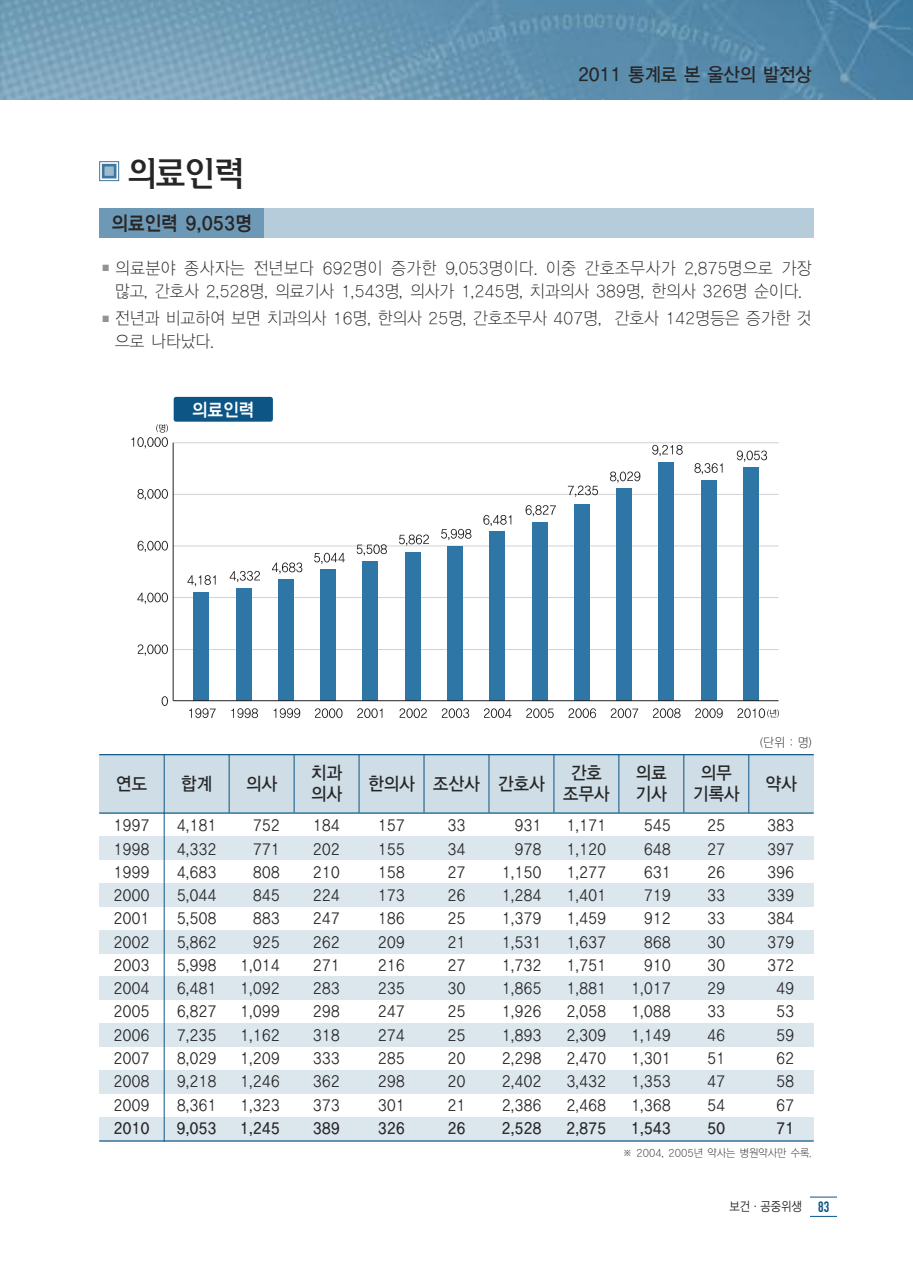
<style>
.page{position:relative;width:913px;height:1270px;background:#fff}
.page>*{position:absolute;margin:0;border:0;box-sizing:border-box;transform-origin:0 0}
.t1{font:500 35px "Korean HM";color:#272627;scale:.9 1}
.t2{font:19.25px "Korean GD Extra";letter-spacing:-.075em;color:#272627;scale:.93 1}
.t3{font:700 18.38px "Korean GD";letter-spacing:-.08em;color:#272627;scale:.95 1}
.t4{font:700 17.5px/21px "Korean GD";letter-spacing:-.065em;color:#272627;scale:.95 1}
.t5{font:17.5px "Korean GD Extra";color:#fff;scale:.95 1}
.t6{font:300 16.62px/22.8px "Korean GD";letter-spacing:-.065em;color:#272627;text-align:center;scale:.95 1}
.t7{font:500 15.75px/23.3px "Korean GD";letter-spacing:-.065em;color:#272627;text-align:justify;scale:.9 1}
.t8{font:700 15.75px "Korean GD";letter-spacing:-.065em;color:#272627;scale:.9 1}
.t9{font:500 12.25px "Korean GD";letter-spacing:-.065em;color:#272627;scale:.9 1}
.t10{font:300 12.25px "Korean GD";color:#272627;scale:.95 1}
.t11{font:300 10.5px "Korean GD";letter-spacing:-.065em;color:#272627;scale:.95 1}
.s1{font-size:10.5px;color:#939393}
.s2{font-family:"DIN Engschrift";font-weight:400;font-size:14.88px;color:#0d5585}
</style>
<div class="page">
<div style="left:809px;top:1197px;width:29px;height:20px;border:1px solid #0d5585"></div>
<hr style="left:806px;top:1193px;width:4px;height:27px;background:#fff">
<hr style="left:837px;top:1193px;width:4px;height:27px;background:#fff">
<img style="left:0;top:0;width:913px;height:99px">
<div style="left:104px;top:166px;width:10px;height:10px;background:#9ebbce"></div>
<div style="left:100px;top:162px;width:19px;height:19px;border:4px solid #fff"></div>
<div style="left:99px;top:161px;width:20px;height:20px;border:1px solid #3d779d"></div>
<div style="left:102px;top:164px;width:14px;height:14px;border:3px solid #3d779d"></div>
<div style="left:241px;top:208px;width:573px;height:30px;background:#b6ccda"></div>
<div style="left:99px;top:208px;width:165px;height:30px;background:#6e99b6"></div>
<hr style="left:173px;top:649px;width:605px;height:1px;background:#d1d2d4">
<hr style="left:173px;top:597px;width:605px;height:1px;background:#d1d2d4">
<hr style="left:173px;top:546px;width:605px;height:1px;background:#d1d2d4">
<hr style="left:173px;top:442px;width:605px;height:1px;background:#d1d2d4">
<hr style="left:173px;top:494px;width:605px;height:1px;background:#d1d2d4">
<hr style="left:173px;top:443px;width:1px;height:258px;background:#231f20">
<div style="left:193px;top:592px;width:16px;height:109px;background:#2d76a5"></div>
<div style="left:236px;top:589px;width:15px;height:112px;background:#2d76a5"></div>
<div style="left:278px;top:579px;width:16px;height:122px;background:#2d76a5"></div>
<div style="left:320px;top:569px;width:16px;height:132px;background:#2d76a5"></div>
<div style="left:362px;top:561px;width:16px;height:140px;background:#2d76a5"></div>
<div style="left:405px;top:552px;width:15px;height:149px;background:#2d76a5"></div>
<div style="left:447px;top:546px;width:16px;height:155px;background:#2d76a5"></div>
<div style="left:489px;top:531px;width:16px;height:170px;background:#2d76a5"></div>
<div style="left:616px;top:489px;width:16px;height:212px;background:#2d76a5"></div>
<div style="left:574px;top:504px;width:15px;height:197px;background:#2d76a5"></div>
<div style="left:532px;top:522px;width:15px;height:179px;background:#2d76a5"></div>
<div style="left:658px;top:462px;width:16px;height:239px;background:#2d76a5"></div>
<div style="left:701px;top:480px;width:15px;height:221px;background:#2d76a5"></div>
<div style="left:743px;top:468px;width:16px;height:233px;background:#2d76a5"></div>
<hr style="left:173px;top:700px;width:605px;height:1px;background:#231f20">
<svg style="left:189px;top:708px;width:27px;height:10px"></svg>
<svg style="left:231px;top:708px;width:27px;height:10px"></svg>
<svg style="left:274px;top:708px;width:26px;height:10px"></svg>
<svg style="left:315px;top:708px;width:27px;height:10px"></svg>
<svg style="left:357px;top:708px;width:25px;height:10px"></svg>
<svg style="left:399px;top:708px;width:28px;height:10px"></svg>
<svg style="left:442px;top:708px;width:27px;height:10px"></svg>
<svg style="left:484px;top:708px;width:27px;height:10px"></svg>
<svg style="left:526px;top:708px;width:28px;height:10px"></svg>
<svg style="left:568px;top:708px;width:28px;height:10px"></svg>
<svg style="left:611px;top:708px;width:27px;height:10px"></svg>
<svg style="left:653px;top:708px;width:27px;height:10px"></svg>
<svg style="left:695px;top:708px;width:28px;height:10px"></svg>
<svg style="left:737px;top:708px;width:42px;height:10px"></svg>
<svg style="left:137px;top:489px;width:31px;height:11px"></svg>
<svg style="left:138px;top:541px;width:30px;height:11px"></svg>
<svg style="left:137px;top:593px;width:31px;height:11px"></svg>
<svg style="left:138px;top:644px;width:30px;height:12px"></svg>
<svg style="left:162px;top:696px;width:6px;height:10px"></svg>
<svg style="left:131px;top:424px;width:37px;height:24px"></svg>
<svg style="left:187px;top:575px;width:29px;height:11px"></svg>
<svg style="left:230px;top:571px;width:30px;height:11px"></svg>
<svg style="left:272px;top:562px;width:30px;height:12px"></svg>
<svg style="left:314px;top:553px;width:31px;height:11px"></svg>
<svg style="left:357px;top:544px;width:30px;height:12px"></svg>
<svg style="left:399px;top:534px;width:30px;height:12px"></svg>
<svg style="left:441px;top:529px;width:30px;height:11px"></svg>
<svg style="left:483px;top:515px;width:28px;height:11px"></svg>
<svg style="left:525px;top:505px;width:31px;height:11px"></svg>
<svg style="left:568px;top:485px;width:30px;height:12px"></svg>
<svg style="left:610px;top:471px;width:30px;height:12px"></svg>
<svg style="left:652px;top:445px;width:31px;height:11px"></svg>
<svg style="left:694px;top:463px;width:28px;height:11px"></svg>
<svg style="left:737px;top:450px;width:30px;height:12px"></svg>
<div style="left:174px;top:397px;width:99px;height:25px;background:#0d5585;border-radius:2px"></div>
<div style="left:99px;top:836px;width:715px;height:24px;background:#dbe6ed"></div>
<div style="left:99px;top:883px;width:715px;height:24px;background:#dbe6ed"></div>
<div style="left:99px;top:930px;width:715px;height:23px;background:#dbe6ed"></div>
<div style="left:99px;top:977px;width:715px;height:23px;background:#dbe6ed"></div>
<div style="left:99px;top:1024px;width:715px;height:23px;background:#dbe6ed"></div>
<div style="left:99px;top:1070px;width:715px;height:24px;background:#dbe6ed"></div>
<div style="left:99px;top:1117px;width:715px;height:23px;background:#dbe6ed"></div>
<div style="left:99px;top:755px;width:715px;height:57px;background:#cfdde7"></div>
<hr style="left:99px;top:754px;width:715px;height:1px;background:#0d5585">
<hr style="left:99px;top:812px;width:715px;height:2px;background:#0d5585">
<hr style="left:99px;top:1140px;width:715px;height:2px;background:#0d5585">
<hr style="left:164px;top:755px;width:1px;height:387px;background:#0d5585">
<hr style="left:229px;top:755px;width:1px;height:58px;background:#0d5585">
<hr style="left:294px;top:755px;width:1px;height:58px;background:#0d5585">
<hr style="left:359px;top:755px;width:1px;height:58px;background:#0d5585">
<hr style="left:423px;top:755px;width:1px;height:58px;background:#0d5585">
<hr style="left:488px;top:755px;width:1px;height:58px;background:#0d5585">
<hr style="left:553px;top:755px;width:1px;height:58px;background:#0d5585">
<hr style="left:618px;top:755px;width:1px;height:58px;background:#0d5585">
<hr style="left:683px;top:755px;width:1px;height:58px;background:#0d5585">
<hr style="left:748px;top:755px;width:1px;height:58px;background:#0d5585">
<p class="t3" style="left:577px;top:64px;width:248px">2011 통계로 본 울산의 발전상</p>
<h1 class="t1" style="left:126px;top:154px;width:134px">의료인력</h1>
<p class="t2" style="left:111px;top:213px;width:154px">의료인력 9,053명</p>
<p class="t6" style="left:101px;top:257px;width:750px"><span class="s1">■</span> 의료분야 종사자는 전년보다 692명이 증가한 9,053명이다. 이중 간호조무사가 2,875명으로 가장 많고, 간호사 2,528명, 의료기사 1,543명, 의사가 1,245명, 치과의사 389명, 한의사 326명 순이다.</p>
<p class="t6" style="left:115px;top:307px;width:736px;text-align:left;text-indent:-14px"><span class="s1">■</span> 전년과 비교하여 보면 치과의사 16명, 한의사 25명, 간호조무사 407명, 간호사 142명등은 증가한 것 으로 나타났다.</p>
<p class="t5" style="left:192px;top:400px;width:68px">의료인력</p>
<p class="t4" style="left:116px;top:773px;width:35px">연도</p>
<p class="t7" style="left:113px;top:814px;width:43px">1997<br>1998<br>1999<br>2000<br>2001<br>2002<br>2003<br>2004<br>2005<br>2006<br>2007<br>2008<br>2009</p>
<p class="t8" style="left:113px;top:1119px;width:43px">2010</p>
<p class="t4" style="left:181px;top:773px;width:35px">합계</p>
<p class="t7" style="left:176px;top:814px;width:47px">4,181<br>4,332<br>4,683<br>5,044<br>5,508<br>5,862<br>5,998<br>6,481<br>6,827<br>7,235<br>8,029<br>9,218<br>8,361</p>
<p class="t8" style="left:176px;top:1119px;width:47px">9,053</p>
<p class="t4" style="left:245px;top:773px;width:35px">의사</p>
<p class="t7" style="left:240px;top:814px;width:47px;text-align:right">752<br>771<br>808<br>845<br>883<br>925<br>1,014<br>1,092<br>1,099<br>1,162<br>1,209<br>1,246<br>1,323</p>
<p class="t8" style="left:239px;top:1119px;width:47px">1,245</p>
<p class="t4" style="left:310px;top:763px;width:35px">치과 의사</p>
<p class="t7" style="left:313px;top:814px;width:33px">184<br>202<br>210<br>224<br>247<br>262<br>271<br>283<br>298<br>318<br>333<br>362<br>373</p>
<p class="t8" style="left:313px;top:1119px;width:33px">389</p>
<p class="t4" style="left:368px;top:773px;width:52px">한의사</p>
<p class="t7" style="left:377px;top:814px;width:33px">157<br>155<br>158<br>173<br>186<br>209<br>216<br>235<br>247<br>274<br>285<br>298<br>301</p>
<p class="t8" style="left:377px;top:1119px;width:33px">326</p>
<p class="t4" style="left:433px;top:773px;width:52px">조산사</p>
<p class="t7" style="left:447px;top:814px;width:23px">33<br>34<br>27<br>26<br>25<br>21<br>27<br>30<br>25<br>25<br>20<br>20<br>21</p>
<p class="t8" style="left:447px;top:1119px;width:23px">26</p>
<p class="t4" style="left:497px;top:773px;width:52px">간호사</p>
<p class="t7" style="left:501px;top:814px;width:47px;text-align:right">931<br>978<br>1,150<br>1,284<br>1,379<br>1,531<br>1,732<br>1,865<br>1,926<br>1,893<br>2,298<br>2,402<br>2,386</p>
<p class="t8" style="left:501px;top:1119px;width:47px">2,528</p>
<p class="t4" style="left:562px;top:763px;width:52px;text-align:center">간호 조무사</p>
<p class="t7" style="left:566px;top:814px;width:47px">1,171<br>1,120<br>1,277<br>1,401<br>1,459<br>1,637<br>1,751<br>1,881<br>2,058<br>2,309<br>2,470<br>3,432<br>2,468</p>
<p class="t8" style="left:566px;top:1119px;width:47px">2,875</p>
<p class="t4" style="left:635px;top:763px;width:35px">의료 기사</p>
<p class="t7" style="left:631px;top:814px;width:47px;text-align:right">545<br>648<br>631<br>719<br>912<br>868<br>910<br>1,017<br>1,088<br>1,149<br>1,301<br>1,353<br>1,368</p>
<p class="t8" style="left:630px;top:1119px;width:47px">1,543</p>
<p class="t4" style="left:692px;top:763px;width:52px;text-align:center">의무 기록사</p>
<p class="t7" style="left:707px;top:814px;width:23px">25<br>27<br>26<br>33<br>33<br>30<br>30<br>29<br>33<br>46<br>51<br>47<br>54</p>
<p class="t8" style="left:707px;top:1119px;width:23px">50</p>
<p class="t10" style="left:760px;top:736px;width:56px">(단위 : 명)</p>
<p class="t4" style="left:765px;top:773px;width:35px">약사</p>
<p class="t7" style="left:767px;top:814px;width:33px;text-align:center">383<br>397<br>396<br>339<br>384<br>379<br>372<br>49<br>53<br>59<br>62<br>58<br>67</p>
<p class="t8" style="left:776px;top:1119px;width:23px">71</p>
<p class="t11" style="left:622px;top:1147px;width:201px">※ 2004, 2005년 약사는 병원약사만 수록.</p>
<p class="t9" style="left:729px;top:1200px;width:113px">보건·공중위생 <span class="s2">83</span></p>
</div>
